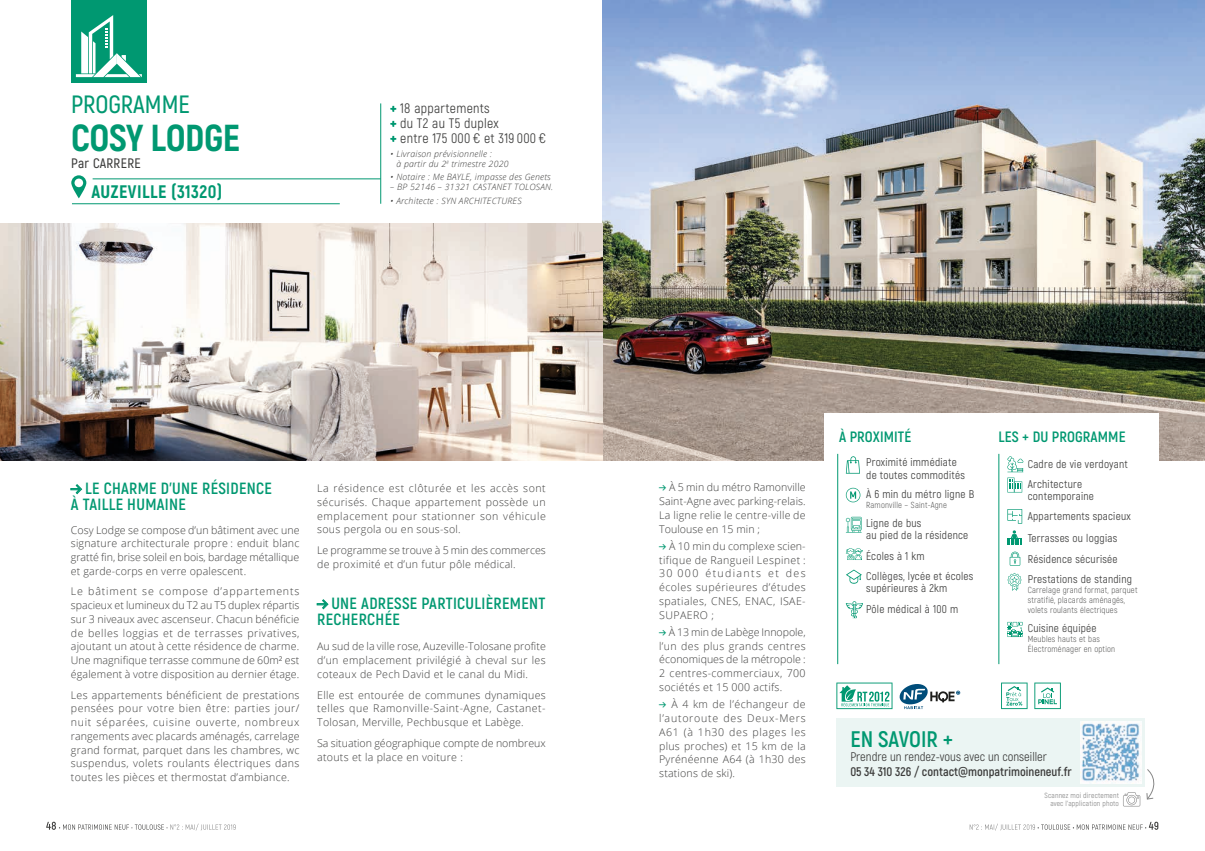
<style>
.page{position:relative;width:1205px;height:851px;background:#fff}
.page>*{position:absolute;margin:0;border:0;box-sizing:border-box;transform-origin:0 0}
.t1{font:800 37.5px "Akrobat";letter-spacing:-.01em;color:#009871}
.t2{font:600 25px "Akrobat";color:#009871}
.t3{font:700 22.5px "Akrobat";color:#009871}
.t4{font:800 18.12px "Akrobat";letter-spacing:.025em;color:#009871}
.t5{font:700 16.25px/16.2px "Akrobat";letter-spacing:.02em;color:#009871}
.t6{font:700 15px "Akrobat";letter-spacing:.01em;color:#009871}
.t7{font:13.75px/15px "Akrobat";letter-spacing:.025em;color:#3d3d3c}
.t8{font:600 13.75px "Akrobat";letter-spacing:.025em;color:#3d3d3c}
.t9{font:700 12.5px "Akrobat";color:#3d3d3c}
.t10{font:12.5px "Akrobat";color:#3d3d3c}
.t11{font:11.25px/20.1px "Akrobat";letter-spacing:.025em;color:#3d3d3c}
.t12{font:300 10.62px/13.8px "Open Sans";letter-spacing:.025em;color:#3d3d3c;text-align:justify}
.t13{font:300 10.62px/13.8px "Open Sans";color:#3d3d3c}
.t14{font:italic 300 8.75px/10px "Open Sans";letter-spacing:.025em;color:#3d3d3c}
.t15{font:300 8.75px/10px "Akrobat";letter-spacing:.025em;color:#3d3d3c}
.t16{font:7.5px/7.5px "Akrobat";letter-spacing:.025em;color:#878787;text-align:right}
.s1{color:#009871}
.s2{font-family:"Casper";font-weight:400}
.s3{font-family:"Casper";font-weight:400;color:#009871}
</style>
<div class="page">
<img style="left:602px;top:0;width:603px;height:460px">
<img style="left:0;top:223px;width:602px;height:237px">
<hr style="left:93px;top:178px;width:288px;height:1px;background:#009871">
<hr style="left:72px;top:203px;width:268px;height:1px;background:#009871">
<svg style="left:70px;top:484px;width:12px;height:10px"></svg>
<svg style="left:317px;top:599px;width:11px;height:10px"></svg>
<svg style="left:71px;top:175px;width:15px;height:23px"></svg>
<div style="left:75px;top:178px;width:8px;height:9px;background:#fff;border-radius:50%"></div>
<div style="left:836px;top:718px;width:308px;height:69px;background:#ebf5f3"></div>
<div style="left:71px;top:0;width:76px;height:82px;background:#009871"></div>
<svg style="left:76px;top:15px;width:66px;height:62px"></svg>
<svg style="left:836px;top:682px;width:56px;height:27px"></svg>
<svg style="left:899px;top:684px;width:61px;height:25px"></svg>
<svg style="left:1001px;top:682px;width:26px;height:27px"></svg>
<svg style="left:1034px;top:682px;width:27px;height:27px"></svg>
<svg style="left:390px;top:106px;width:6px;height:6px"></svg>
<svg style="left:390px;top:121px;width:6px;height:6px"></svg>
<svg style="left:390px;top:136px;width:6px;height:6px"></svg>
<div style="left:824px;top:413px;width:334px;height:176px;background:#fff"></div>
<hr style="left:837px;top:454px;width:1px;height:210px;background:#009871">
<hr style="left:998px;top:454px;width:1px;height:210px;background:#009871">
<svg style="left:1007px;top:456px;width:16px;height:36px"></svg>
<svg style="left:1007px;top:509px;width:15px;height:14px"></svg>
<svg style="left:1007px;top:530px;width:15px;height:14px"></svg>
<svg style="left:1009px;top:551px;width:11px;height:14px"></svg>
<svg style="left:1007px;top:573px;width:14px;height:17px"></svg>
<svg style="left:1007px;top:621px;width:15px;height:16px"></svg>
<svg style="left:846px;top:456px;width:14px;height:17px"></svg>
<svg style="left:846px;top:487px;width:14px;height:15px"></svg>
<svg style="left:846px;top:516px;width:15px;height:16px"></svg>
<svg style="left:846px;top:548px;width:17px;height:12px"></svg>
<svg style="left:846px;top:569px;width:16px;height:15px"></svg>
<svg style="left:846px;top:601px;width:17px;height:17px"></svg>
<hr style="left:380px;top:103px;width:1px;height:101px;background:#009871">
<img style="left:1080px;top:721px;width:61px;height:62px">
<svg style="left:1123px;top:792px;width:17px;height:14px"></svg>
<svg style="left:1146px;top:769px;width:9px;height:30px"></svg>
<svg style="left:46px;top:821px;width:190px;height:9px"></svg>
<svg style="left:969px;top:821px;width:189px;height:9px"></svg>
<h2 class="t2" style="left:71px;top:89px;width:120px">PROGRAMME</h2>
<h1 class="t1" style="left:71px;top:114px;width:170px">COSY LODGE</h1>
<p class="t8" style="left:71px;top:155px;width:71px">Par CARRERE</p>
<h3 class="t4" style="left:91px;top:180px;width:132px">AUZEVILLE (31320)</h3>
<p class="t7" style="left:390px;top:101px;width:157px"><span class="s1">+</span> 18 appartements<br><span class="s1">+</span> du T2 au T5 duplex<br><span class="s1">+</span> entre 175 000 € et 319 000 €</p>
<p class="t14" style="left:396px;top:148px;width:114px;text-indent:-6px">• Livraison prévisionnelle :<br>à partir du 2<sup>è</sup> trimestre 2020</p>
<p class="t14" style="left:390px;top:172px;width:162px">• Notaire : Me BAYLE, impasse des Genets</p>
<p class="t14" style="left:390px;top:182px;width:165px">– BP 52146 – 31321 CASTANET TOLOSAN.</p>
<p class="t14" style="left:390px;top:195px;width:133px">• Architecte : SYN ARCHITECTURES</p>
<h3 class="t5" style="left:71px;top:480px;width:203px"><span class="s2">→</span> LE CHARME D’UNE RÉSIDENCE<br>À TAILLE HUMAINE</h3>
<p class="t12" style="left:71px;top:522px;width:230px">Cosy Lodge se compose d’un bâtiment avec une signature architecturale propre : enduit blanc gratté fin, brise soleil en bois, bardage métallique et garde-corps en verre opalescent.</p>
<p class="t12" style="left:71px;top:584px;width:230px">Le bâtiment se compose d’appartements spacieux et lumineux du T2 au T5 duplex répartis sur 3 niveaux avec ascenseur. Chacun bénéficie de belles loggias et de terrasses privatives, ajoutant un atout à cette résidence de charme.<br>Une magnifique terrasse commune de 60m² est également à votre disposition au dernier étage.</p>
<p class="t12" style="left:71px;top:687px;width:230px">Les appartements bénéficient de prestations pensées pour votre bien être: parties jour/ nuit séparées, cuisine ouverte, nombreux rangements avec placards aménagés, carrelage grand format, parquet dans les chambres, wc suspendus, volets roulants électriques dans toutes les pièces et thermostat d’ambiance.</p>
<p class="t12" style="left:317px;top:481px;width:230px">La résidence est clôturée et les accès sont sécurisés. Chaque appartement possède un emplacement pour stationner son véhicule sous pergola ou en sous-sol.</p>
<p class="t13" style="left:317px;top:543px;width:230px">Le programme se trouve à 5 min des commerces de proximité et d’un futur pôle médical.</p>
<h3 class="t5" style="left:317px;top:595px;width:230px"><span class="s2">→</span> UNE ADRESSE PARTICULIÈREMENT<br>RECHERCHÉE</h3>
<p class="t12" style="left:317px;top:639px;width:230px">Au sud de la ville rose, Auzeville-Tolosane profite d’un emplacement privilégié à cheval sur les coteaux de Pech David et le canal du Midi.</p>
<p class="t12" style="left:317px;top:687px;width:230px">Elle est entourée de communes dynamiques telles que Ramonville-Saint-Agne, Castanet-Tolosan, Merville, Pechbusque et Labège.</p>
<p class="t13" style="left:317px;top:735px;width:230px">Sa situation géographique compte de nombreux atouts et la place en voiture :</p>
<p class="t12" style="left:659px;top:480px;width:148px"><span class="s3">→</span> À 5 min du métro Ramonville Saint-Agne avec parking-relais.<br>La ligne relie le centre-ville de Toulouse en 15 min ;</p>
<p class="t12" style="left:659px;top:538px;width:148px"><span class="s3">→</span> À 10 min du complexe scien&shy;tifique de Rangueil Lespinet :<br>30 000 étudiants et des écoles supérieures d’études spatiales, CNES, ENAC, ISAE-SUPAERO ;</p>
<p class="t12" style="left:659px;top:624px;width:148px"><span class="s3">→</span> À 13 min de Labège Innopole, l’un des plus grands centres économiques de la métropole :<br>2 centres-commerciaux, 700 sociétés et 15 000 actifs.</p>
<p class="t12" style="left:659px;top:697px;width:148px"><span class="s3">→</span> À 4 km de l’échangeur de l’autoroute des Deux-Mers A61 (à 1h30 des plages les plus proches) et 15 km de la Pyrénéenne A64 (à 1h30 des stations de ski).</p>
<h3 class="t6" style="left:839px;top:427px;width:74px">À PROXIMITÉ</h3>
<h3 class="t6" style="left:998px;top:427px;width:129px">LES + DU PROGRAMME</h3>
<p class="t11" style="left:1028px;top:453px;width:102px">Cadre de vie verdoyant<br>Architecture</p>
<p class="t11" style="left:1028px;top:486px;width:104px">contemporaine<br>Appartements spacieux</p>
<p class="t11" style="left:1028px;top:527px;width:91px;line-height:21.2px">Terrasses ou loggias<br>Résidence sécurisée</p>
<p class="t11" style="left:1028px;top:569px;width:106px">Prestations de standing</p>
<p class="t15" style="left:1028px;top:585px;width:111px">Carrelage grand format, parquet stratifié, placards aménagés, volets roulants électriques</p>
<p class="t11" style="left:1028px;top:618px;width:70px">Cuisine équipée</p>
<p class="t15" style="left:1028px;top:634px;width:89px">Meubles hauts et bas<br>Électroménager en option</p>
<p class="t11" style="left:866px;top:456px;width:100px;line-height:12.5px">Proximité immédiate de toutes commodités</p>
<p class="t11" style="left:866px;top:484px;width:109px">À 6 min du métro ligne B</p>
<p class="t15" style="left:866px;top:500px;width:82px">Ramonville – Saint-Agne</p>
<p class="t11" style="left:866px;top:516px;width:104px;line-height:12.5px">Ligne de bus<br>au pied de la résidence</p>
<p class="t11" style="left:866px;top:545px;width:109px">Écoles à 1 km<br>Collèges, lycée et écoles</p>
<p class="t11" style="left:866px;top:577px;width:93px;line-height:20.9px">supérieures à 2km<br>Pôle médical à 100 m</p>
<h3 class="t3" style="left:850px;top:724px;width:104px">EN SAVOIR +</h3>
<p class="t10" style="left:850px;top:749px;width:198px">Prendre un rendez-vous avec un conseiller</p>
<p class="t9" style="left:850px;top:764px;width:223px">05 34 310 326 / contact@monpatrimoineneuf.fr</p>
<p class="t16" style="left:1044px;top:791px;width:76px">Scannez moi directement avec l'application photo</p>
</div>
